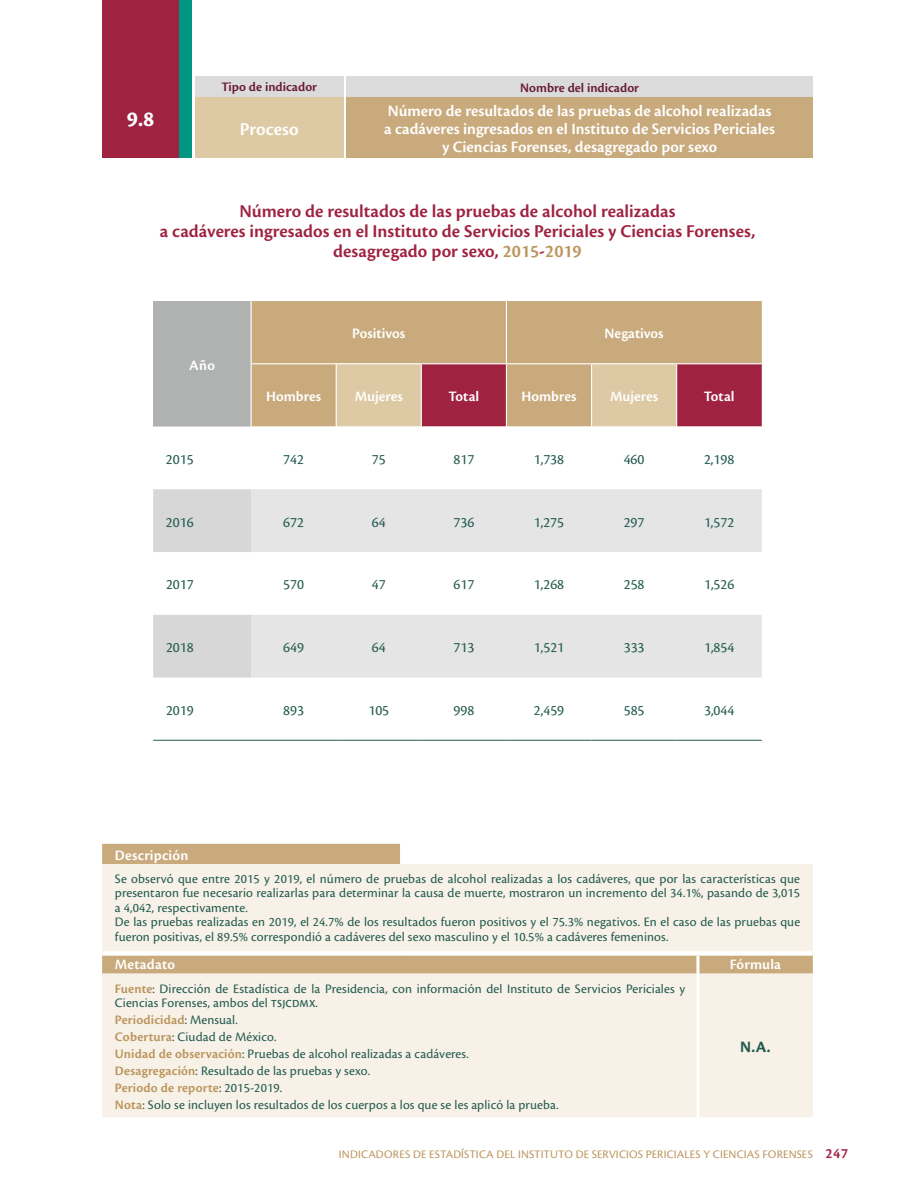
<style>
.page{position:relative;width:915px;height:1191px;background:#fff}
.page>*{position:absolute;margin:0;border:0;box-sizing:border-box;transform-origin:0 0}
.t1{font:700 22.5px "Cronos Pro";color:#fff}
.t2{font:600 18.75px/20.4px "Cronos Pro";color:#9f2241;text-align:center}
.t3{font:600 18.75px "Cronos Pro";color:#fff}
.t4{font:600 16.5px/18px "Cronos Pro";color:#fff;text-align:center}
.t5{font:700 16.5px "Cronos Pro";color:#235b4e}
.t6{font:15px "Cronos Pro";color:#235b4e}
.t7{font:600 15px "Cronos Pro";letter-spacing:.005em;color:#fff}
.t8{font:13.5px/14.4px "Cronos Pro";letter-spacing:.01em;color:#235b4e}
.t9{font:600 13.5px "Cronos Pro";color:#691c32}
.t10{font:12px "Cronos Pro";letter-spacing:.01em;color:#bc955c}
.s1{color:#bc955c}
.s2{font-weight:600;color:#bc955c}
.s3{font-size:14.85px}
.s4{font-weight:600;font-size:15px;color:#9f2241}
</style>
<div class="page">
<div style="left:102px;top:0;width:90px;height:158px;background:#9f2241"></div>
<div style="left:195px;top:77px;width:148px;height:81px;background:#ddc9a3"></div>
<div style="left:346px;top:77px;width:466px;height:81px;background:#c9aa7d"></div>
<div style="left:195px;top:77px;width:148px;height:20px;background:#dbdbdc"></div>
<div style="left:346px;top:77px;width:466px;height:20px;background:#dbdbdc"></div>
<div style="left:179px;top:0;width:13px;height:158px;background:#009681"></div>
<div style="left:102px;top:843px;width:298px;height:21px;background:#c9aa7d"></div>
<svg style="left:102px;top:864px;width:710px;height:253px;fill:#f7f1e8"></svg>
<hr style="left:697px;top:951px;width:115px;height:4px;background:#fff">
<hr style="left:102px;top:951px;width:298px;height:4px;background:#fff">
<hr style="left:400px;top:951px;width:297px;height:4px;background:#fff">
<hr style="left:696px;top:955px;width:3px;height:18px;background:#fff">
<hr style="left:696px;top:973px;width:3px;height:144px;background:#fff">
<div style="left:153px;top:301px;width:98px;height:125px;background:#b0b1b1"></div>
<div style="left:251px;top:301px;width:510px;height:125px;background:#c9aa7d"></div>
<svg style="left:336px;top:364px;width:425px;height:62px"></svg>
<svg style="left:153px;top:426px;width:608px;height:314px"></svg>
<svg style="left:153px;top:489px;width:98px;height:188px"></svg>
<svg style="left:251px;top:489px;width:510px;height:188px;fill:#e5e5e6"></svg>
<hr style="left:153px;top:740px;width:98px;height:1px;background:#235b4e">
<hr style="left:251px;top:740px;width:85px;height:1px;background:#235b4e">
<hr style="left:336px;top:740px;width:85px;height:1px;background:#235b4e">
<hr style="left:421px;top:740px;width:85px;height:1px;background:#235b4e">
<hr style="left:506px;top:740px;width:85px;height:1px;background:#235b4e">
<hr style="left:591px;top:740px;width:85px;height:1px;background:#235b4e">
<hr style="left:676px;top:740px;width:85px;height:1px;background:#235b4e">
<hr style="left:250px;top:364px;width:1px;height:62px;background:#fff">
<hr style="left:335px;top:364px;width:1px;height:62px;background:#fff">
<hr style="left:420px;top:364px;width:2px;height:62px;background:#fff">
<hr style="left:505px;top:364px;width:2px;height:62px;background:#fff">
<hr style="left:590px;top:364px;width:2px;height:62px;background:#fff">
<hr style="left:676px;top:364px;width:1px;height:62px;background:#fff">
<hr style="left:250px;top:301px;width:1px;height:62px;background:#fff">
<hr style="left:250px;top:363px;width:86px;height:1px;background:#fff">
<hr style="left:336px;top:363px;width:85px;height:1px;background:#fff">
<hr style="left:421px;top:363px;width:85px;height:1px;background:#fff">
<hr style="left:505px;top:301px;width:2px;height:62px;background:#fff">
<hr style="left:506px;top:363px;width:85px;height:1px;background:#fff">
<hr style="left:591px;top:363px;width:85px;height:1px;background:#fff">
<hr style="left:676px;top:363px;width:85px;height:1px;background:#fff">
<h1 class="t1" style="left:127px;top:106px;width:29px">9.8</h1>
<p class="t9" style="left:221px;top:79px;width:97px">Tipo de indicador</p>
<p class="t9" style="left:520px;top:80px;width:120px">Nombre del indicador</p>
<h2 class="t3" style="left:240px;top:118px;width:60px">Proceso</h2>
<p class="t4" style="left:384px;top:102px;width:392px">Número de resultados de las pruebas de alcohol realizadas a cadáveres ingresados en el Instituto de Servicios Periciales y Ciencias Forenses, desagregado por sexo</p>
<h2 class="t2" style="left:160px;top:201px;width:596px">Número de resultados de las pruebas de alcohol realizadas<br>a cadáveres ingresados en el Instituto de Servicios Periciales y Ciencias Forenses, desagregado por sexo, <span class="s1">2015</span>-<span class="s1">2019</span></h2>
<p class="t7" style="left:189px;top:356px;width:27px">Año</p>
<p class="t7" style="left:352px;top:325px;width:54px">Positivos</p>
<p class="t7" style="left:604px;top:325px;width:61px">Negativos</p>
<p class="t7" style="left:266px;top:388px;width:56px">Hombres</p>
<p class="t7" style="left:354px;top:388px;width:50px">Mujeres</p>
<p class="t7" style="left:448px;top:388px;width:32px">Total</p>
<p class="t7" style="left:521px;top:388px;width:56px">Hombres</p>
<p class="t7" style="left:609px;top:388px;width:50px">Mujeres</p>
<p class="t7" style="left:703px;top:388px;width:32px">Total</p>
<p class="t6" style="left:166px;top:450px;width:29px">2015</p>
<p class="t6" style="left:283px;top:450px;width:22px">742</p>
<p class="t6" style="left:371px;top:450px;width:15px">75</p>
<p class="t6" style="left:453px;top:450px;width:22px">817</p>
<p class="t6" style="left:533px;top:450px;width:32px">1,738</p>
<p class="t6" style="left:623px;top:450px;width:22px">460</p>
<p class="t6" style="left:703px;top:450px;width:32px">2,198</p>
<p class="t6" style="left:166px;top:513px;width:29px">2016</p>
<p class="t6" style="left:283px;top:513px;width:22px">672</p>
<p class="t6" style="left:371px;top:513px;width:15px">64</p>
<p class="t6" style="left:453px;top:513px;width:22px">736</p>
<p class="t6" style="left:533px;top:513px;width:32px">1,275</p>
<p class="t6" style="left:623px;top:513px;width:22px">297</p>
<p class="t6" style="left:703px;top:513px;width:32px">1,572</p>
<p class="t6" style="left:166px;top:576px;width:29px">2017</p>
<p class="t6" style="left:283px;top:576px;width:22px">570</p>
<p class="t6" style="left:372px;top:576px;width:15px">47</p>
<p class="t6" style="left:453px;top:576px;width:22px">617</p>
<p class="t6" style="left:533px;top:576px;width:32px">1,268</p>
<p class="t6" style="left:623px;top:576px;width:22px">258</p>
<p class="t6" style="left:703px;top:576px;width:32px">1,526</p>
<p class="t6" style="left:166px;top:639px;width:29px">2018</p>
<p class="t6" style="left:283px;top:639px;width:22px">649</p>
<p class="t6" style="left:372px;top:639px;width:15px">64</p>
<p class="t6" style="left:453px;top:639px;width:22px">713</p>
<p class="t6" style="left:533px;top:639px;width:32px">1,521</p>
<p class="t6" style="left:623px;top:639px;width:22px">333</p>
<p class="t6" style="left:703px;top:639px;width:32px">1,854</p>
<p class="t6" style="left:166px;top:701px;width:29px">2019</p>
<p class="t6" style="left:283px;top:701px;width:22px">893</p>
<p class="t6" style="left:368px;top:701px;width:22px">105</p>
<p class="t6" style="left:453px;top:701px;width:22px">998</p>
<p class="t6" style="left:533px;top:701px;width:32px">2,459</p>
<p class="t6" style="left:623px;top:701px;width:22px">585</p>
<p class="t6" style="left:703px;top:701px;width:32px">3,044</p>
<p class="t7" style="left:115px;top:846px;width:75px">Descripción</p>
<p class="t8" style="left:115px;top:871px;width:686px">Se observó que entre 2015 y 2019, el número de pruebas de alcohol realizadas a los cadáveres, que por las características que presentaron fue necesario realizarlas para determinar la causa de muerte, mostraron un incremento del 34.1%, pasando de 3,015 a 4,042, respectivamente.<br>De las pruebas realizadas en 2019, el 24.7% de los resultados fueron positivos y el 75.3% negativos. En el caso de las pruebas que fueron positivas, el 89.5% correspondió a cadáveres del sexo masculino y el 10.5% a cadáveres femeninos.</p>
<p class="t7" style="left:115px;top:956px;width:62px">Metadato</p>
<p class="t7" style="left:729px;top:956px;width:53px">Fórmula</p>
<p class="t8" style="left:115px;top:981px;width:571px"><span class="s2">Fuente</span>: Dirección de Estadística de la Presidencia, con información del Instituto de Servicios Periciales y<br>Ciencias Forenses, ambos del <span class="s3">tsjcdmx</span>.</p>
<p class="t8" style="left:115px;top:1011px;width:445px;line-height:17px"><span class="s2">Periodicidad</span>: Mensual.<br><span class="s2">Cobertura</span>: Ciudad de México.<br><span class="s2">Unidad de observación</span>: Pruebas de alcohol realizadas a cadáveres.<br><span class="s2">Desagregación</span>: Resultado de las pruebas y sexo.<br><span class="s2">Periodo de reporte</span>: 2015-2019.<br><span class="s2">Nota</span>: Solo se incluyen los resultados de los cuerpos a los que se les aplicó la prueba.</p>
<p class="t5" style="left:739px;top:1037px;width:32px">N.A.</p>
<p class="t10" style="left:339px;top:1147px;width:510px">INDICADORES DE ESTADÍSTICA DEL INSTITUTO DE SERVICIOS PERICIALES Y CIENCIAS FORENSES <span class="s4">247</span></p>
</div>
